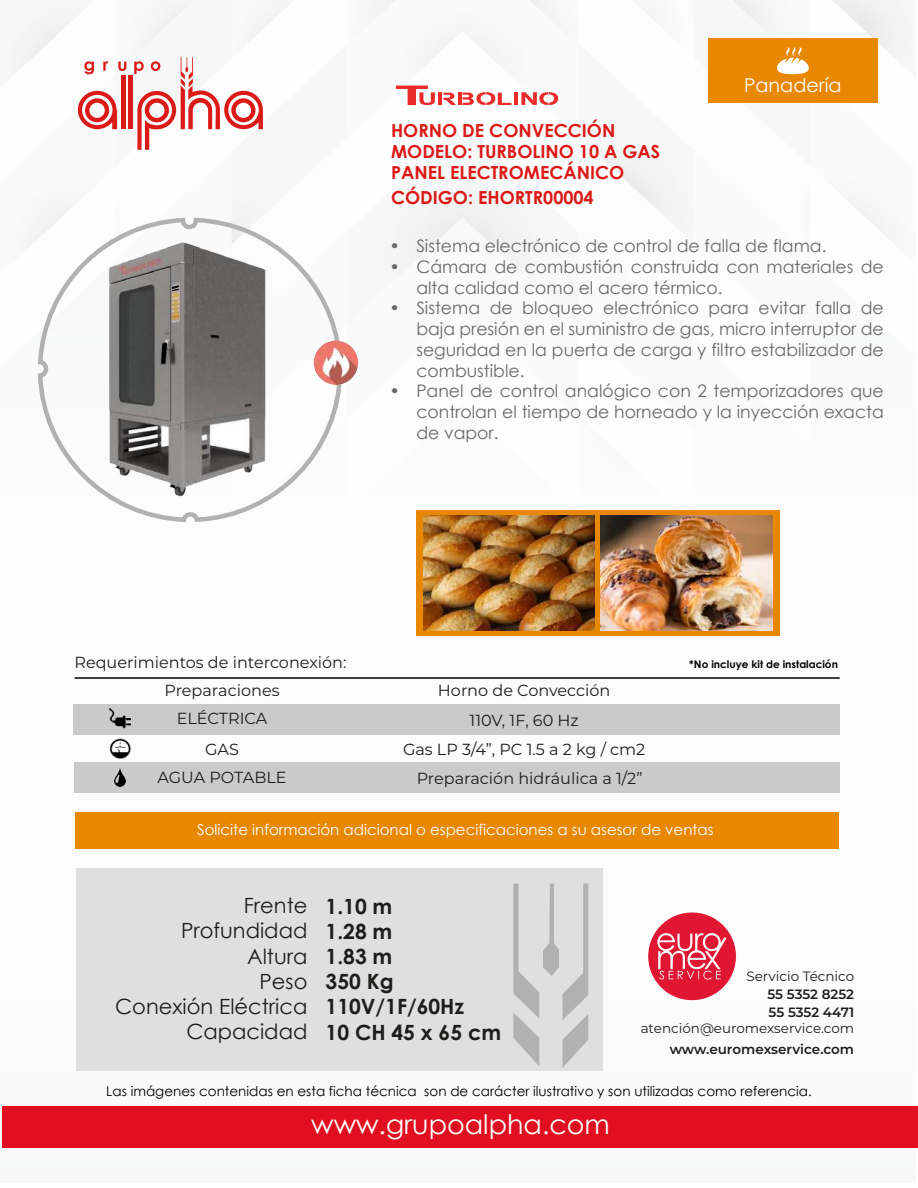
<style>
.page{position:relative;width:918px;height:1188px;background:#fff}
.page>*{position:absolute;margin:0;border:0;box-sizing:border-box;transform-origin:0 0}
.t1{font:27px "Century Gothic";color:#fffffd}
.t2{font:21px/25.2px "Century Gothic";color:#1d1d1b;text-align:right}
.t3{font:700 21px/25.2px "Century Gothic";color:#1d1d1b}
.t4{font:19.2px "Century Gothic";color:#fff}
.t5{font:700 18px/21px "Century Gothic";color:#db1a17}
.t6{font:700 18px "Century Gothic Pro";color:#db1a17}
.t7{font:17.25px/20.7px "Century Gothic";color:#69696b;text-align:justify}
.t8{font:16.05px/27.9px "Montserrat";color:#1d1d1b}
.t9{font:15px "Century Gothic";color:#fff}
.t10{font:13.5px "Century Gothic";color:#000}
.t11{font:13.5px "Montserrat";color:#1d1d1b}
.t12{font:600 13.5px/17.7px "Montserrat";letter-spacing:-.005em;color:#1d1d1b}
.t13{font:700 10.5px "Century Gothic Pro";color:#000}
</style>
<div class="page">
<div style="left:75px;top:812px;width:764px;height:36px;background:#e88700"></div>
<div style="left:77px;top:868px;width:526px;height:202px;background:#dfdfdf"></div>
<div style="left:2px;top:1106px;width:916px;height:42px;background:#e10f1f"></div>
<svg style="left:513px;top:884px;width:75px;height:184px"></svg>
<img style="left:648px;top:912px;width:89px;height:89px">
<div style="left:416px;top:510px;width:363px;height:125px;background:#e88700"></div>
<img style="left:601px;top:524px;width:172px;height:106px">
<img style="left:423px;top:524px;width:172px;height:106px">
<svg style="left:12px;top:0;width:896px;height:524px"></svg>
<img style="left:100px;top:240px;width:172px;height:260px">
<hr style="left:75px;top:677px;width:765px;height:2px;background:#000">
<div style="left:73px;top:704px;width:767px;height:30px;background:#cacaca"></div>
<div style="left:74px;top:762px;width:766px;height:31px;background:#cacaca"></div>
<img style="left:109px;top:708px;width:22px;height:21px">
<img style="left:110px;top:739px;width:20px;height:20px">
<img style="left:114px;top:768px;width:11px;height:18px">
<p class="t5" style="left:391px;top:119px;width:271px">HORNO DE CONVECCIÓN<br>MODELO: TURBOLINO 10 A GAS<br>PANEL ELECTROMECÁNICO</p>
<p class="t6" style="left:391px;top:186px;width:204px">CÓDIGO: EHORTR00004</p>
<p class="t4" style="left:744px;top:72px;width:99px">Panadería</p>
<p class="t7" style="left:389px;top:236px;width:439px">• Sistema electrónico de control de falla de flama.</p>
<p class="t7" style="left:416px;top:256px;width:469px;text-indent:-27px">• Cámara de combustión construida con materiales de alta calidad como el acero térmico.</p>
<p class="t7" style="left:416px;top:298px;width:469px;text-indent:-27px">• Sistema de bloqueo electrónico para evitar falla de baja presión en el suministro de gas, micro interruptor de seguridad en la puerta de carga y filtro estabilizador de combustible.</p>
<p class="t7" style="left:416px;top:380px;width:469px;text-indent:-27px">• Panel de control analógico con 2 temporizadores que controlan el tiempo de horneado y la inyección exacta de vapor.</p>
<p class="t8" style="left:165px;top:648px;width:184px;text-indent:-90px">Requerimientos de interconexión:<br>Preparaciones</p>
<p class="t8" style="left:438px;top:676px;width:174px">Horno de Convección</p>
<p class="t13" style="left:689px;top:658px;width:150px">*No incluye kit de instalación</p>
<p class="t8" style="left:177px;top:704px;width:92px">ELÉCTRICA</p>
<p class="t8" style="left:470px;top:705px;width:111px">110V, 1F, 60 Hz</p>
<p class="t8" style="left:157px;top:735px;width:131px;text-align:center">GAS<br>AGUA POTABLE</p>
<p class="t8" style="left:403px;top:735px;width:244px">Gas LP 3/4”, PC 1.5 a 2 kg / cm2</p>
<p class="t8" style="left:417px;top:764px;width:227px">Preparación hidráulica a 1/2”</p>
<p class="t9" style="left:197px;top:819px;width:518px">Solicite información adicional o especificaciones a su asesor de ventas</p>
<p class="t2" style="left:115px;top:893px;width:194px">Frente<br>Profundidad<br>Altura<br>Peso<br>Conexión Eléctrica<br>Capacidad</p>
<p class="t3" style="left:326px;top:892px;width:177px">1.10 m<br>1.28 m<br>1.83 m<br>350 Kg<br>110V/1F/60Hz<br>10 CH 45 x 65 cm</p>
<p class="t11" style="left:746px;top:967px;width:109px">Servicio Técnico</p>
<p class="t12" style="left:767px;top:985px;width:88px">55 5352 8252<br>55 5352 4471</p>
<p class="t11" style="left:641px;top:1019px;width:215px">atención@euromexservice.com</p>
<p class="t12" style="left:670px;top:1039px;width:186px">www.euromexservice.com</p>
<p class="t10" style="left:106px;top:1082px;width:707px">Las imágenes contenidas en esta ficha técnica son de carácter ilustrativo y son utilizadas como referencia.</p>
<h1 class="t1" style="left:311px;top:1106px;width:300px">www.grupoalpha.com</h1>
</div>
